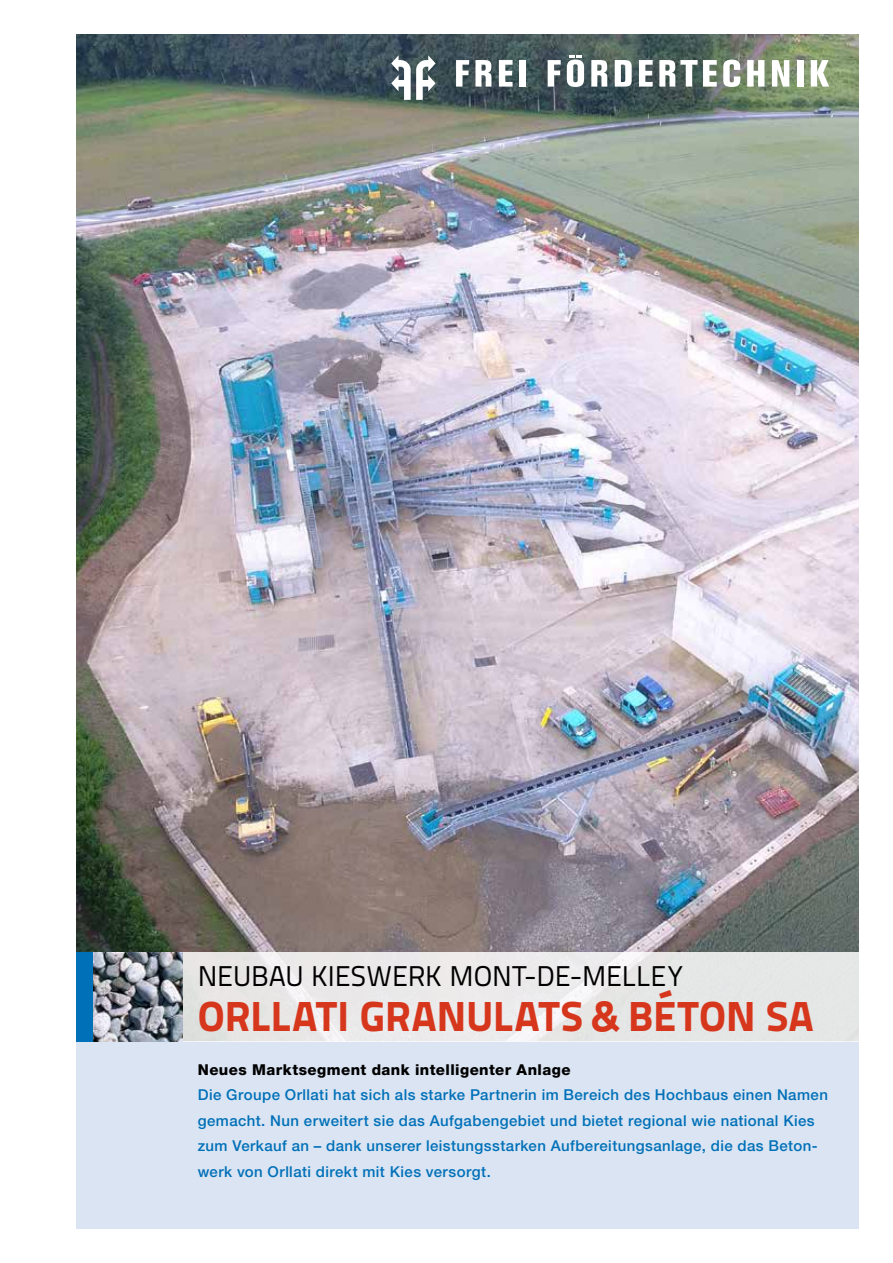
<style>
.page{position:relative;width:893px;height:1263px;background:#fff}
.page>*{position:absolute;margin:0;border:0;box-sizing:border-box;transform-origin:0 0}
.t1{font:800 42px "Titillium Text 22 L";color:#d6361b}
.t2{font:28.5px "Titillium Text 22 L";letter-spacing:-.005em;color:#000}
.t3{font:500 15px/25.5px "Helvetica Neue";letter-spacing:.03em;color:#0070b8}
.t4{font:800 15px "Helvetica Neue";letter-spacing:.03em;color:#000}
</style>
<div class="page">
<img style="left:77px;top:34px;width:782px;height:918px">
<div style="left:77px;top:1042px;width:782px;height:187px;background:#d4e0f0"></div>
<div style="left:183px;top:952px;width:676px;height:90px;background:#e8e8e7"></div>
<svg style="left:499px;top:60px;width:14px;height:27px"></svg>
<svg style="left:456px;top:60px;width:13px;height:27px"></svg>
<div style="left:519px;top:60px;width:7px;height:27px;background:#fff"></div>
<svg style="left:548px;top:60px;width:13px;height:27px"></svg>
<svg style="left:747px;top:60px;width:17px;height:27px"></svg>
<svg style="left:772px;top:60px;width:17px;height:27px"></svg>
<svg style="left:723px;top:60px;width:17px;height:27px"></svg>
<div style="left:797px;top:60px;width:6px;height:27px;background:#fff"></div>
<svg style="left:811px;top:60px;width:18px;height:27px"></svg>
<svg style="left:639px;top:60px;width:14px;height:27px"></svg>
<svg style="left:615px;top:60px;width:17px;height:27px"></svg>
<svg style="left:703px;top:60px;width:14px;height:27px"></svg>
<svg style="left:391px;top:55px;width:45px;height:45px"></svg>
<svg style="left:659px;top:60px;width:38px;height:27px"></svg>
<svg style="left:591px;top:60px;width:16px;height:27px"></svg>
<svg style="left:475px;top:60px;width:16px;height:27px"></svg>
<svg style="left:567px;top:55px;width:17px;height:32px"></svg>
<div style="left:77px;top:952px;width:17px;height:90px;background:#0070b8"></div>
<img style="left:94px;top:952px;width:89px;height:90px">
<h2 class="t2" style="left:198px;top:954px;width:487px">NEUBAU KIESWERK MONT-DE-MELLEY</h2>
<h1 class="t1" style="left:198px;top:983px;width:618px">ORLLATI GRANULATS &amp; BÉTON SA</h1>
<p class="t4" style="left:198px;top:1060px;width:374px">Neues Marktsegment dank intelligenter Anlage</p>
<p class="t3" style="left:198px;top:1082px;width:632px">Die Groupe Orllati hat sich als starke Partnerin im Bereich des Hochbaus einen Namen gemacht. Nun erweitert sie das Aufgabengebiet und bietet regional wie national Kies zum Verkauf an – dank unserer leistungsstarken Aufbereitungsanlage, die das Beton&shy;werk von Orllati direkt mit Kies versorgt.</p>
</div>
